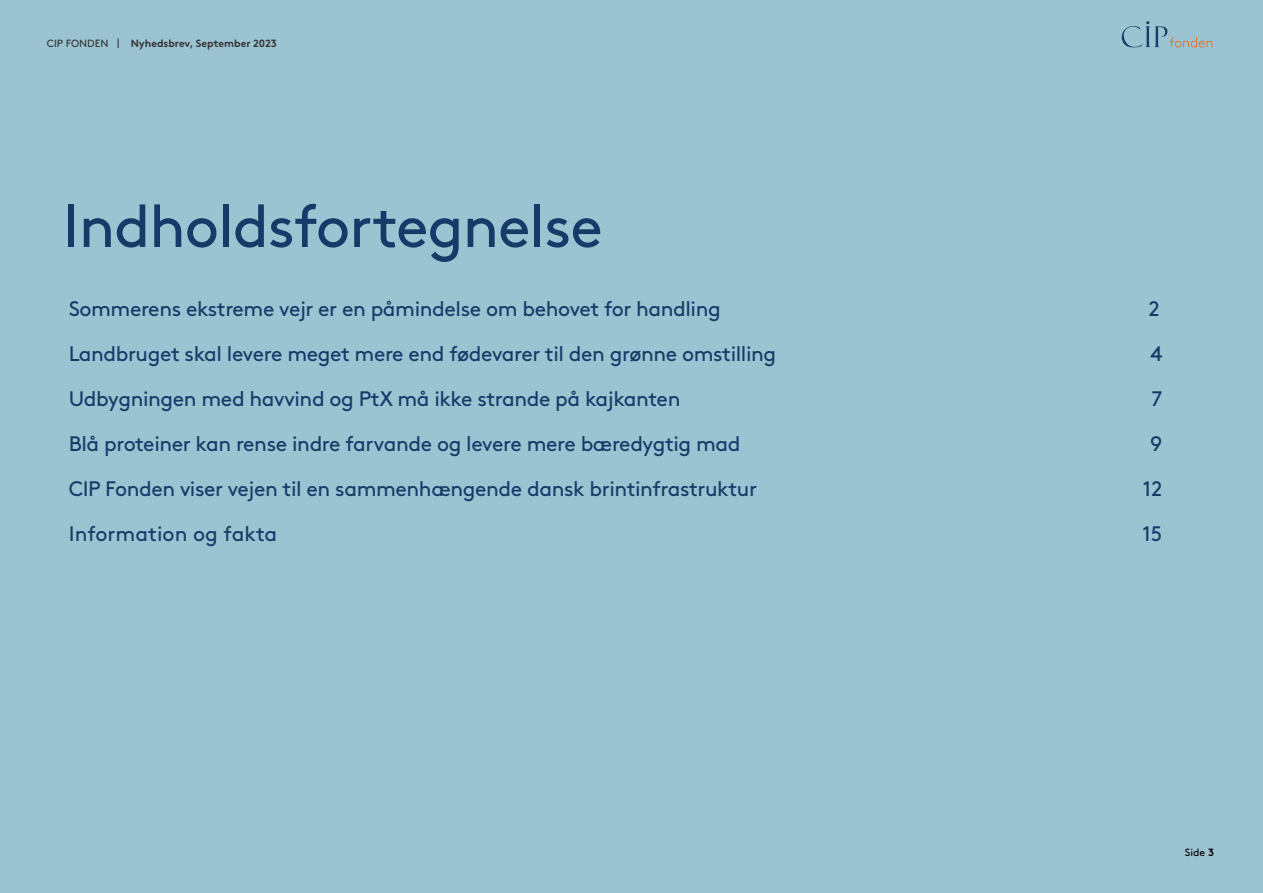
<style>
.page{position:relative;width:1263px;height:893px;background:#9bc3d2}
.page>*{position:absolute;margin:0;border:0;box-sizing:border-box;transform-origin:0 0}
.t1{font:60px "Brown";letter-spacing:-.02em;color:#183a68}
.t2{font:21px "Brown";letter-spacing:-.02em;color:#183a68}
.t3{font:21px "Brown";color:#183a68}
.t4{font:700 10.5px "Brown";color:#333}
.t5{font:10.5px "Brown";color:#000}
.s1{font-weight:400}
.s2{font-weight:700}
</style>
<div class="page">
<svg style="left:1122px;top:21px;width:90px;height:26px;background:#92b4c2"></svg>
<p class="t4" style="left:47px;top:35px;width:232px"><span class="s1">CIP FONDEN |</span> Nyhedsbrev, September 2023</p>
<h1 class="t1" style="left:63px;top:180px;width:541px">Indholdsfortegnelse</h1>
<p class="t2" style="left:69px;top:292px;width:654px">Sommerens ekstreme vejr er en påmindelse om behovet for handling</p>
<p class="t2" style="left:1149px;top:292px;width:12px">2</p>
<p class="t2" style="left:69px;top:337px;width:709px">Landbruget skal levere meget mere end fødevarer til den grønne omstilling</p>
<p class="t2" style="left:1150px;top:337px;width:13px">4</p>
<p class="t2" style="left:69px;top:382px;width:613px">Udbygningen med havvind og PtX må ikke strande på kajkanten</p>
<p class="t2" style="left:1151px;top:382px;width:12px">7</p>
<p class="t2" style="left:69px;top:427px;width:673px">Blå proteiner kan rense indre farvande og levere mere bæredygtig mad</p>
<p class="t2" style="left:1150px;top:427px;width:14px">9</p>
<p class="t2" style="left:69px;top:472px;width:690px">CIP Fonden viser vejen til en sammenhængende dansk brintinfrastruktur</p>
<p class="t2" style="left:1143px;top:472px;width:21px">12</p>
<p class="t3" style="left:69px;top:517px;width:210px">Information og fakta</p>
<p class="t2" style="left:1142px;top:517px;width:22px">15</p>
<p class="t5" style="left:1185px;top:844px;width:31px">Side <span class="s2">3</span></p>
</div>
